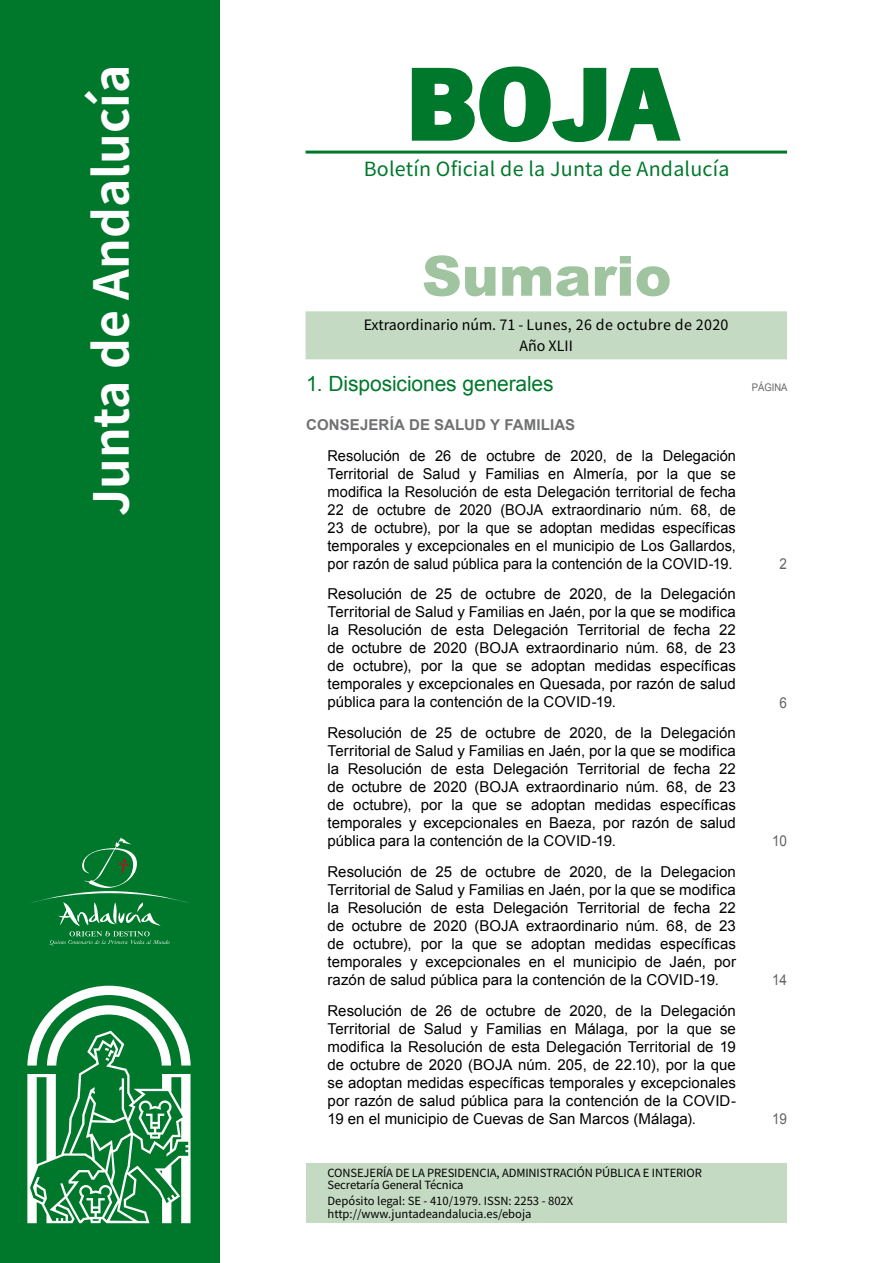
<style>
.page{position:relative;width:893px;height:1263px;background:#fff}
.page>*{position:absolute;margin:0;border:0;box-sizing:border-box;transform-origin:0 0}
.t1{font:700 105px "News Got T";color:#00782c;scale:1.14 1}
.t2{font:900 55.5px "Arial";color:#a0c4a0}
.t3{font:700 48px "Noto Sans HK";color:#fff}
.t4{font:21px "Arial";letter-spacing:-.005em;color:#00782c}
.t5{font:19.5px "Noto Sans HK";letter-spacing:.01em;color:#00782c}
.t6{font:15px/18px "Arial";color:#000;text-align:justify}
.t7{font:700 15px "Arial";letter-spacing:.01em;color:#707173}
.t8{font:15px "Arial";color:#646567;scale:.9 1}
.t9{font:14.25px/21px "Noto Sans HK";color:#000;text-align:center}
.t10{font:11.25px/12px "Noto Sans HK";letter-spacing:-.01em;color:#000}
.t11{font:10.5px "Arial";color:#646567;scale:.9 1}
</style>
<div class="page">
<hr style="left:305px;top:151px;width:482px;height:3px;background:#00782c">
<div style="left:0;top:0;width:219px;height:1263px;background:#00782c"></div>
<svg style="left:411px;top:66px;width:270px;height:77px"></svg>
<svg style="left:31px;top:837px;width:158px;height:108px"></svg>
<div style="left:305px;top:311px;width:482px;height:48px;background:#c5dac3"></div>
<svg style="left:27px;top:986px;width:164px;height:237px"></svg>
<div style="left:306px;top:1164px;width:481px;height:59px;background:#c5dac3"></div>
<h3 class="t3" style="left:84px;top:516px;width:453px;rotate:-90deg">Junta de Andalucía</h3>
<h1 class="t1" style="left:405px;top:42px;width:240px">BOJA</h1>
<h3 class="t5" style="left:364px;top:158px;width:367px">Boletín Oficial de la Junta de Andalucía</h3>
<h2 class="t2" style="left:422px;top:236px;width:251px">Sumario</h2>
<p class="t9" style="left:364px;top:315px;width:366px">Extraordinario núm. 71 - Lunes, 26 de octubre de 2020<br>Año XLII</p>
<h3 class="t4" style="left:306px;top:370px;width:249px">1. Disposiciones generales</h3>
<p class="t11" style="left:751px;top:380px;width:41px">PÁGINA</p>
<p class="t7" style="left:306px;top:415px;width:270px">CONSEJERÍA DE SALUD Y FAMILIAS</p>
<p class="t6" style="left:327px;top:447px;width:410px">Resolución de 26 de octubre de 2020, de la Delegación Territorial de Salud y Familias en Almería, por la que se modifica la Resolución de esta Delegación territorial de fecha 22 de octubre de 2020 (BOJA extraordinario núm. 68, de 23 de octubre), por la que se adoptan medidas específicas temporales y excepcionales en el municipio de Los Gallardos, por razón de salud pública para la contención de la COVID-19.</p>
<p class="t8" style="left:779px;top:554px;width:10px">2</p>
<p class="t6" style="left:327px;top:585px;width:410px">Resolución de 25 de octubre de 2020, de la Delegación Territorial de Salud y Familias en Jaén, por la que se modifica la Resolución de esta Delegación Territorial de fecha 22 de octubre de 2020 (BOJA extraordinario núm. 68, de 23 de octubre), por la que se adoptan medidas específicas temporales y excepcionales en Quesada, por razón de salud pública para la contención de la COVID-19.</p>
<p class="t6" style="left:327px;top:724px;width:410px">Resolución de 25 de octubre de 2020, de la Delegación Territorial de Salud y Familias en Jaén, por la que se modifica la Resolución de esta Delegación Territorial de fecha 22 de octubre de 2020 (BOJA extraordinario núm. 68, de 23 de octubre), por la que se adoptan medidas específicas temporales y excepcionales en Baeza, por razón de salud pública para la contención de la COVID-19.</p>
<p class="t6" style="left:327px;top:863px;width:410px">Resolución de 25 de octubre de 2020, de la Delegacion Territorial de Salud y Familias en Jaén, por la que se modifica la Resolución de esta Delegación Territorial de fecha 22 de octubre de 2020 (BOJA extraordinario núm. 68, de 23 de octubre), por la que se adoptan medidas específicas temporales y excepcionales en el municipio de Jaén, por razón de salud pública para la contención de la COVID-19.</p>
<p class="t6" style="left:327px;top:1002px;width:410px">Resolución de 26 de octubre de 2020, de la Delegación Territorial de Salud y Familias en Málaga, por la que se modifica la Resolución de esta Delegación Territorial de 19 de octubre de 2020 (BOJA núm. 205, de 22.10), por la que se adoptan medidas específicas temporales y excepcionales por razón de salud pública para la contención de la COVID-19 en el municipio de Cuevas de San Marcos (Málaga).</p>
<p class="t10" style="left:327px;top:1167px;width:376px">CONSEJERÍA DE LA PRESIDENCIA, ADMINISTRACIÓN PÚBLICA E INTERIOR<br>Secretaría General Técnica</p>
<p class="t10" style="left:327px;top:1194px;width:247px;line-height:13.5px">Depósito legal: SE - 410/1979. ISSN: 2253 - 802X http://www.juntadeandalucia.es/eboja</p>
<p class="t8" style="left:779px;top:692px;width:10px">6</p>
<p class="t8" style="left:772px;top:831px;width:18px">10</p>
<p class="t8" style="left:772px;top:970px;width:18px">14</p>
<p class="t8" style="left:772px;top:1109px;width:18px">19</p>
</div>
